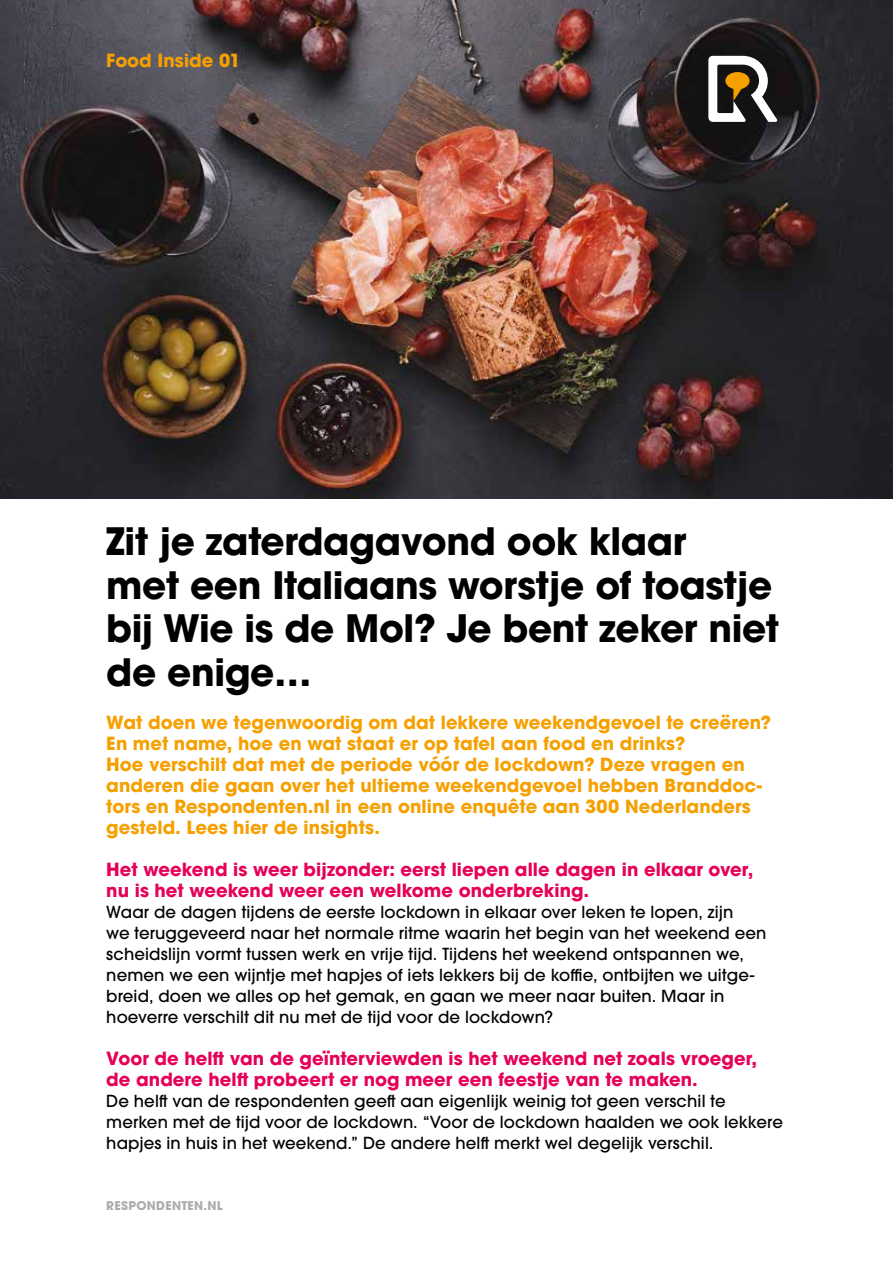
<style>
.page{position:relative;width:893px;height:1263px;background:#fff}
.page>*{position:absolute;margin:0;border:0;box-sizing:border-box;transform-origin:0 0}
.t1{font:700 37.5px/43.5px "ITC Avant Garde Pro";letter-spacing:-.01em;color:#000}
.t2{font:700 18px/21px "ITC Avant Garde Pro";letter-spacing:.005em;color:#f6a000}
.t3{font:700 18px/21px "ITC Avant Garde Pro";letter-spacing:.005em;color:#e60058}
.t4{font:500 16.5px/21px "ITC Avant Garde Pro";letter-spacing:.005em;color:#000}
.t5{font:700 12px "ITC Avant Garde Pro";letter-spacing:.025em;color:#acacac}
</style>
<div class="page">
<img style="left:0;top:0;width:893px;height:498px">
<svg style="left:708px;top:56px;width:69px;height:66px"></svg>
<p class="t2" style="left:106px;top:50px;width:136px">Food Inside 01</p>
<h1 class="t1" style="left:106px;top:519px;width:674px">Zit je zaterdagavond ook klaar<br>met een Italiaans worstje of toastje bij Wie is de Mol? Je bent zeker niet de enige…</h1>
<p class="t2" style="left:106px;top:712px;width:666px">Wat doen we tegenwoordig om dat lekkere weekendgevoel te creëren?<br>En met name, hoe en wat staat er op tafel aan food en drinks?<br>Hoe verschilt dat met de periode vóór de lockdown? Deze vragen en anderen die gaan over het ultieme weekendgevoel hebben Branddoc&shy;tors en Respondenten.nl in een online enquête aan 300 Nederlanders gesteld. Lees hier de insights.</p>
<p class="t3" style="left:106px;top:859px;width:649px">Het weekend is weer bijzonder: eerst liepen alle dagen in elkaar over, nu is het weekend weer een welkome onderbreking.</p>
<p class="t4" style="left:106px;top:901px;width:662px">Waar de dagen tijdens de eerste lockdown in elkaar over leken te lopen, zijn<br>we teruggeveerd naar het normale ritme waarin het begin van het weekend een scheidslijn vormt tussen werk en vrije tijd. Tijdens het weekend ontspannen we, nemen we een wijntje met hapjes of iets lekkers bij de koffie, ontbijten we uitge&shy;breid, doen we alles op het gemak, en gaan we meer naar buiten. Maar in hoeverre verschilt dit nu met de tijd voor de lockdown?</p>
<p class="t3" style="left:106px;top:1048px;width:652px">Voor de helft van de geïnterviewden is het weekend net zoals vroeger, de andere helft probeert er nog meer een feestje van te maken.</p>
<p class="t4" style="left:106px;top:1090px;width:678px">De helft van de respondenten geeft aan eigenlijk weinig tot geen verschil te merken met de tijd voor de lockdown. “Voor de lockdown haalden we ook lekkere hapjes in huis in het weekend.” De andere helft merkt wel degelijk verschil.</p>
<p class="t5" style="left:106px;top:1198px;width:118px">RESPONDENTEN.NL</p>
</div>
